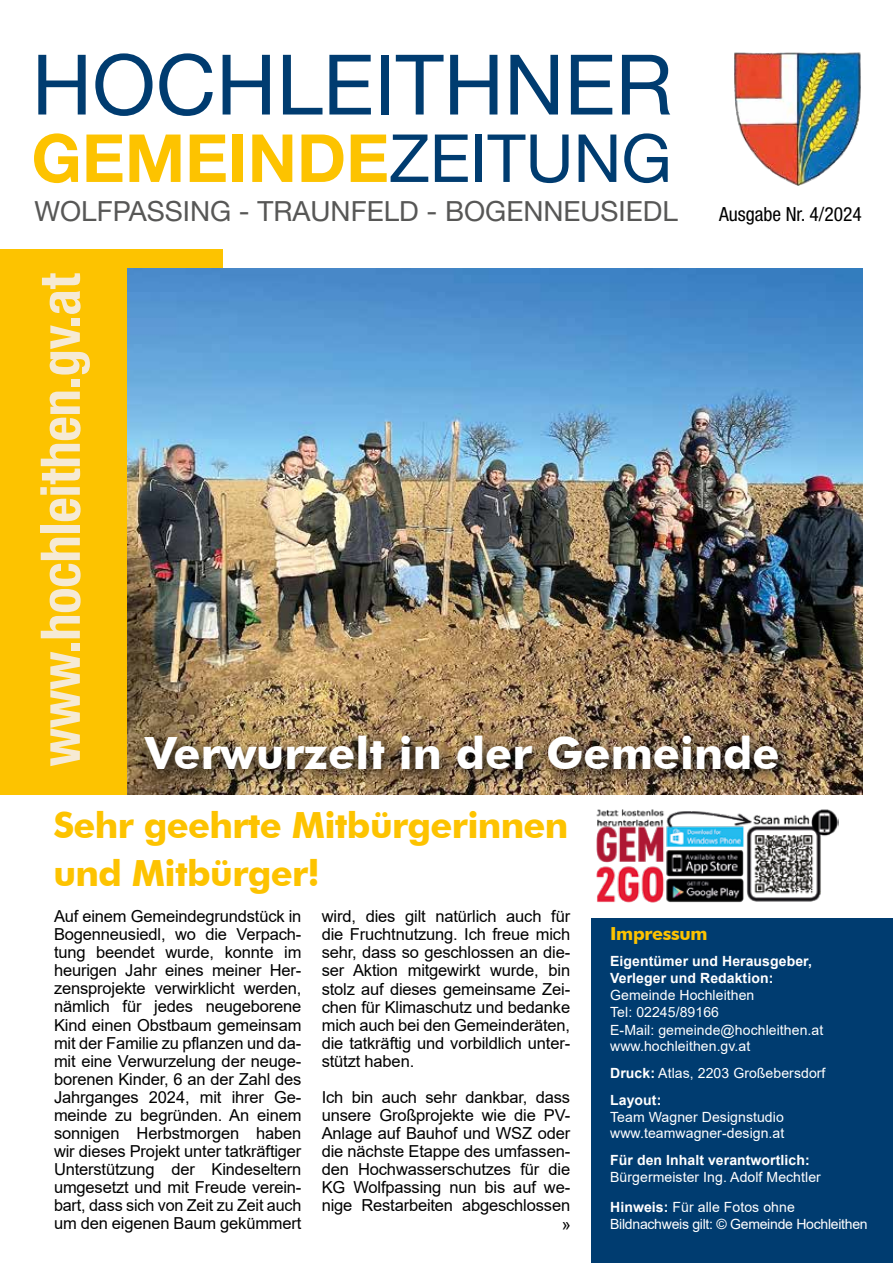
<style>
.page{position:relative;width:893px;height:1263px;background:#fff}
.page>*{position:absolute;margin:0;border:0;box-sizing:border-box;transform-origin:0 0}
.t1{font:83.55px "Helvetica Neue LT Std";color:#003c70}
.t2{font:700 66.45px "Helvetica Neue LT Std";color:#fdc300}
.t3{font:700 condensed 54.75px "Helvetica Neue LT Std";letter-spacing:-.005em;color:#f6ead4}
.t4{font:700 44.4px "Futura BT";color:#fff}
.t5{font:700 36.15px/47.5px "Futura BT";letter-spacing:-.02em;color:#fdc300}
.t6{font:27.75px "Helvetica Neue LT Std";color:#575756}
.t7{font:condensed 19.5px "Helvetica Neue LT Std";color:#000}
.t8{font:700 18px "Futura BT";letter-spacing:-.02em;color:#fdc300}
.t9{font:16.5px/18px "Arial";letter-spacing:-.01em;color:#000;text-align:justify}
.t10{font:14.1px/17px "Arial";letter-spacing:.005em;color:#fff}
.t11{font:700 14.1px/17.1px "Arial";letter-spacing:.005em;color:#fff}
.t12{font:14.1px "Arial";letter-spacing:-.02em;color:#fff}
.s1{font-weight:400;color:#003c70}
.s2{font-weight:700}
</style>
<div class="page">
<img style="left:734px;top:52px;width:127px;height:134px">
<div style="left:0;top:250px;width:223px;height:545px;background:#fdc300"></div>
<img style="left:128px;top:268px;width:734px;height:527px">
<img style="left:133px;top:723px;width:665px;height:67px">
<div style="left:591px;top:919px;width:302px;height:344px;background:#003c70"></div>
<img style="left:596px;top:809px;width:243px;height:94px">
<h1 class="t1" style="left:32px;top:35px;width:642px">HOCHLEITHNER</h1>
<h2 class="t2" style="left:31px;top:117px;width:642px">GEMEINDE<span class="s1">ZEITUNG</span></h2>
<h3 class="t6" style="left:34px;top:195px;width:645px">WOLFPASSING - TRAUNFELD - BOGENNEUSIEDL</h3>
<p class="t7" style="left:719px;top:203px;width:144px">Ausgabe Nr. 4/2024</p>
<h3 class="t3" style="left:27px;top:766px;width:495px;rotate:-90deg">www.hochleithen.gv.at</h3>
<h3 class="t4" style="left:145px;top:726px;width:636px">Verwurzelt in der Gemeinde</h3>
<h3 class="t5" style="left:53px;top:801px;width:517px">Sehr geehrte Mitbürgerinnen und Mitbürger!</h3>
<p class="t9" style="left:54px;top:907px;width:249px">Auf einem Gemeindegrundstück in Bogenneusiedl, wo die Verpach&shy;tung beendet wurde, konnte im heurigen Jahr eines meiner Her&shy;zensprojekte verwirklicht werden, nämlich für jedes neugeborene Kind einen Obstbaum gemeinsam mit der Familie zu pflanzen und da&shy;mit eine Verwurzelung der neuge&shy;borenen Kinder, 6 an der Zahl des Jahrganges 2024, mit ihrer Ge&shy;meinde zu begründen. An einem sonnigen Herbstmorgen haben wir dieses Projekt unter tatkräftiger Unterstützung der Kindeseltern umgesetzt und mit Freude verein&shy;bart, dass sich von Zeit zu Zeit auch um den eigenen Baum gekümmert</p>
<p class="t9" style="left:322px;top:907px;width:250px">wird, dies gilt natürlich auch für die Fruchtnutzung. Ich freue mich sehr, dass so geschlossen an die&shy;ser Aktion mitgewirkt wurde, bin stolz auf dieses gemeinsame Zei&shy;chen für Klimaschutz und bedanke mich auch bei den Gemeinderäten, die tatkräftig und vorbildlich unter&shy;stützt haben.</p>
<p class="t9" style="left:322px;top:1087px;width:250px">Ich bin auch sehr dankbar, dass unsere Großprojekte wie die PV-Anlage auf Bauhof und WSZ oder die nächste Etappe des umfassen&shy;den Hochwasserschutzes für die KG Wolfpassing nun bis auf we&shy;nige Restarbeiten abgeschlossen</p>
<p class="t9" style="left:562px;top:1214px;width:11px">»</p>
<p class="t8" style="left:610px;top:922px;width:99px">Impressum</p>
<p class="t11" style="left:610px;top:952px;width:203px">Eigentümer und Herausgeber,<br>Verleger und Redaktion:</p>
<p class="t10" style="left:610px;top:987px;width:215px">Gemeinde Hochleithen<br>Tel: 02245/89166<br>E-Mail: gemeinde@hochleithen.at www.hochleithen.gv.at</p>
<p class="t10" style="left:610px;top:1059px;width:217px;line-height:27px"><span class="s2">Druck:</span> Atlas, 2203 Großebersdorf<br><span class="s2">Layout:</span></p>
<p class="t10" style="left:610px;top:1108px;width:176px;line-height:16.5px">Team Wagner Designstudio www.teamwagner-design.at</p>
<p class="t11" style="left:610px;top:1152px;width:201px">Für den Inhalt verantwortlich:</p>
<p class="t10" style="left:610px;top:1161px;width:212px;line-height:30px">Bürgermeister Ing. Adolf Mechtler<br><span class="s2">Hinweis:</span> Für alle Fotos ohne</p>
<p class="t12" style="left:610px;top:1214px;width:259px">Bildnachweis gilt: © Gemeinde Hochleithen</p>
</div>
